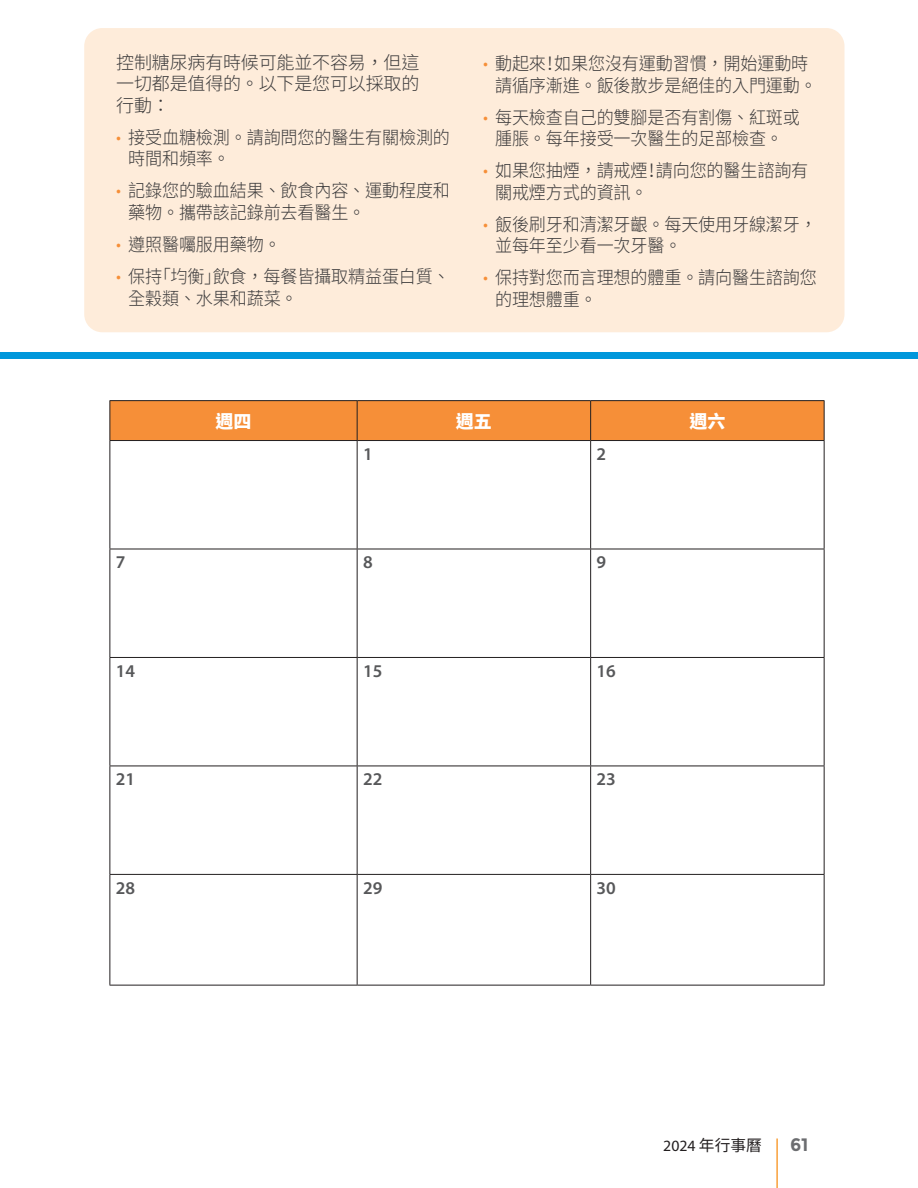
<style>
.page{position:relative;width:918px;height:1188px;background:#fff}
.page>*{position:absolute;margin:0;border:0;box-sizing:border-box;transform-origin:0 0}
.t1{font:300 18px/21.6px "Noto Sans CJ Ktc";letter-spacing:-.01em;color:#3b3a3b;scale:.95 1}
.t2{font:300 18px/21.6px "Noto Sans CJ Ktc";letter-spacing:-.01em;color:#3b3a3b;text-align:justify}
.t3{font:600 18px "Myriad Pro";color:#57585a}
.t4{font:900 18px "Noto Sans CJ Ktc";color:#fff}
.t5{font:700 18px "Montserrat";color:#6c6d70}
.t6{font:15.75px "Myriad Pro";color:#231f20}
.s1{font-family:"Myriad Pro";font-size:21px;color:#f68f38}
.s2{font-family:"Noto Sans CJ Ktc"}
</style>
<div class="page">
<div style="left:84px;top:28px;width:760px;height:304px;background:#feecda;border-radius:18px"></div>
<hr style="left:776px;top:1138px;width:2px;height:50px;background:#f9a03a">
<div style="left:111px;top:401px;width:713px;height:39px;background:#f68f38"></div>
<hr style="left:110px;top:400px;width:247px;height:1px;background:#231f20">
<hr style="left:110px;top:401px;width:1px;height:39px;background:#231f20">
<hr style="left:357px;top:400px;width:234px;height:1px;background:#231f20">
<hr style="left:357px;top:401px;width:1px;height:39px;background:#231f20">
<hr style="left:591px;top:400px;width:234px;height:1px;background:#231f20">
<hr style="left:590px;top:401px;width:1px;height:39px;background:#231f20">
<hr style="left:824px;top:401px;width:1px;height:39px;background:#231f20">
<hr style="left:110px;top:440px;width:247px;height:1px;background:#231f20">
<hr style="left:357px;top:440px;width:234px;height:1px;background:#231f20">
<hr style="left:591px;top:440px;width:234px;height:1px;background:#231f20">
<hr style="left:110px;top:441px;width:1px;height:108px;background:#231f20">
<hr style="left:357px;top:441px;width:1px;height:108px;background:#231f20">
<hr style="left:590px;top:441px;width:1px;height:108px;background:#231f20">
<hr style="left:824px;top:441px;width:1px;height:108px;background:#231f20">
<hr style="left:110px;top:549px;width:247px;height:1px;background:#231f20">
<hr style="left:110px;top:549px;width:1px;height:108px;background:#231f20">
<hr style="left:357px;top:549px;width:234px;height:1px;background:#231f20">
<hr style="left:357px;top:549px;width:1px;height:108px;background:#231f20">
<hr style="left:591px;top:549px;width:234px;height:1px;background:#231f20">
<hr style="left:590px;top:549px;width:1px;height:108px;background:#231f20">
<hr style="left:824px;top:549px;width:1px;height:108px;background:#231f20">
<hr style="left:110px;top:657px;width:247px;height:1px;background:#231f20">
<hr style="left:110px;top:658px;width:1px;height:108px;background:#231f20">
<hr style="left:357px;top:657px;width:234px;height:1px;background:#231f20">
<hr style="left:357px;top:658px;width:1px;height:108px;background:#231f20">
<hr style="left:591px;top:657px;width:234px;height:1px;background:#231f20">
<hr style="left:590px;top:658px;width:1px;height:108px;background:#231f20">
<hr style="left:824px;top:658px;width:1px;height:108px;background:#231f20">
<hr style="left:110px;top:766px;width:247px;height:1px;background:#231f20">
<hr style="left:110px;top:766px;width:1px;height:108px;background:#231f20">
<hr style="left:357px;top:766px;width:234px;height:1px;background:#231f20">
<hr style="left:357px;top:766px;width:1px;height:108px;background:#231f20">
<hr style="left:591px;top:766px;width:234px;height:1px;background:#231f20">
<hr style="left:590px;top:766px;width:1px;height:108px;background:#231f20">
<hr style="left:824px;top:766px;width:1px;height:108px;background:#231f20">
<hr style="left:110px;top:874px;width:247px;height:1px;background:#231f20">
<hr style="left:110px;top:875px;width:1px;height:110px;background:#231f20">
<hr style="left:357px;top:874px;width:234px;height:1px;background:#231f20">
<hr style="left:357px;top:875px;width:1px;height:110px;background:#231f20">
<hr style="left:591px;top:874px;width:234px;height:1px;background:#231f20">
<hr style="left:590px;top:875px;width:1px;height:110px;background:#231f20">
<hr style="left:824px;top:875px;width:1px;height:110px;background:#231f20">
<hr style="left:110px;top:985px;width:247px;height:1px;background:#231f20">
<hr style="left:357px;top:985px;width:234px;height:1px;background:#231f20">
<hr style="left:591px;top:985px;width:234px;height:1px;background:#231f20">
<div style="left:0;top:353px;width:918px;height:6px;background:#0097db"></div>
<p class="t2" style="left:116px;top:52px;width:305px">控制糖尿病有時候可能並不容易，但這一切都是值得的。以下是您可以採取的行動：</p>
<p class="t1" style="left:128px;top:127px;width:340px;text-indent:-12px"><span class="s1">•</span> 接受血糖檢測。請詢問您的醫生有關檢測的時間和頻率。</p>
<p class="t1" style="left:128px;top:180px;width:340px;text-indent:-12px"><span class="s1">•</span> 記錄您的驗血結果、飲食內容、運動程度和藥物。攜帶該記錄前去看醫生。</p>
<p class="t1" style="left:116px;top:234px;width:175px"><span class="s1">•</span> 遵照醫囑服用藥物。</p>
<p class="t1" style="left:128px;top:266px;width:340px;text-indent:-12px"><span class="s1">•</span> 保持「均衡」飲食，每餐皆攝取精益蛋白質、全穀類、水果和蔬菜。</p>
<p class="t1" style="left:495px;top:53px;width:340px;text-indent:-12px"><span class="s1">•</span> 動起來！如果您沒有運動習慣，開始運動時請循序漸進。飯後散步是絕佳的入門運動。</p>
<p class="t1" style="left:483px;top:107px;width:335px;text-align:center"><span class="s1">•</span> 每天檢查自己的雙腳是否有割傷、紅斑或腫脹。每年接受一次醫生的足部檢查。</p>
<p class="t1" style="left:495px;top:160px;width:331px;text-indent:-12px"><span class="s1">•</span> 如果您抽煙，請戒煙！請向您的醫生諮詢有關戒煙方式的資訊。</p>
<p class="t1" style="left:495px;top:214px;width:340px;text-indent:-12px"><span class="s1">•</span> 飯後刷牙和清潔牙齦。每天使用牙線潔牙，並每年至少看一次牙醫。</p>
<p class="t1" style="left:495px;top:267px;width:340px;text-indent:-12px"><span class="s1">•</span> 保持對您而言理想的體重。請向醫生諮詢您的理想體重。</p>
<p class="t4" style="left:216px;top:411px;width:37px">週四</p>
<p class="t4" style="left:456px;top:411px;width:37px">週五</p>
<p class="t4" style="left:689px;top:411px;width:37px">週六</p>
<p class="t3" style="left:363px;top:443px;width:11px">1</p>
<p class="t3" style="left:597px;top:443px;width:11px">2</p>
<p class="t3" style="left:116px;top:551px;width:11px">7</p>
<p class="t3" style="left:363px;top:551px;width:11px">8</p>
<p class="t3" style="left:597px;top:551px;width:11px">9</p>
<p class="t3" style="left:116px;top:659px;width:21px">14</p>
<p class="t3" style="left:363px;top:659px;width:21px">15</p>
<p class="t3" style="left:597px;top:659px;width:21px">16</p>
<p class="t3" style="left:116px;top:768px;width:21px">21</p>
<p class="t3" style="left:363px;top:768px;width:21px">22</p>
<p class="t3" style="left:597px;top:768px;width:21px">23</p>
<p class="t3" style="left:116px;top:876px;width:21px">28</p>
<p class="t3" style="left:363px;top:876px;width:21px">29</p>
<p class="t3" style="left:597px;top:876px;width:21px">30</p>
<p class="t6" style="left:663px;top:1136px;width:100px">2024 <span class="s2">年行事曆</span></p>
<p class="t5" style="left:790px;top:1134px;width:20px">61</p>
</div>
